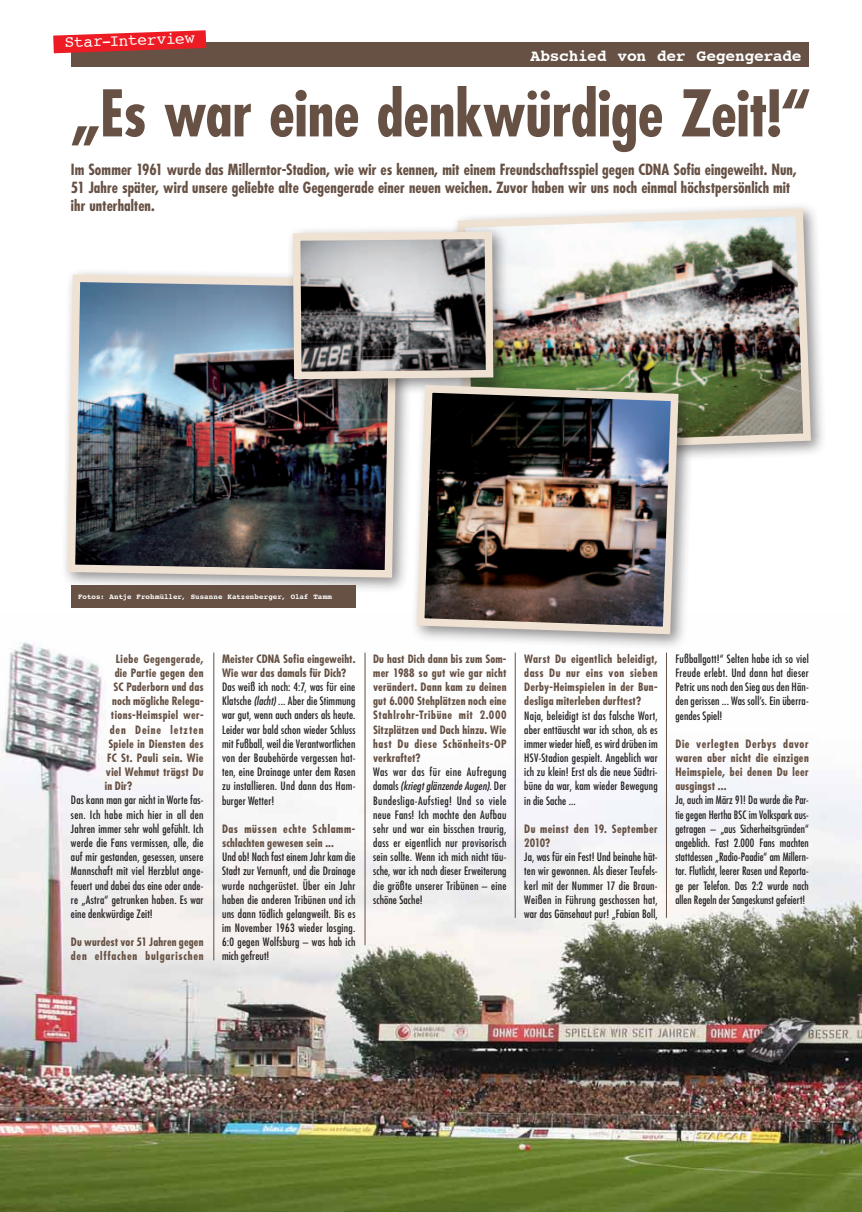
<style>
.page{position:relative;width:862px;height:1212px;background:#fff}
.page>*{position:absolute;margin:0;border:0;box-sizing:border-box;transform-origin:0 0}
.t1{font:700 condensed 62.5px "Futura";letter-spacing:-.005em;color:#665144}
.t2{font:700 16.25px "Courier";letter-spacing:-.015em;color:#fff}
.t3{font:16.25px "Courier";color:#fff}
.t4{font:700 condensed 15px/18px "Futura";letter-spacing:.005em;color:#665144}
.t5{font:condensed 11.25px/14.1px "Futura";letter-spacing:.015em;color:#231f20;text-align:justify}
.t6{font:700 condensed 11.25px/14.1px "Futura";letter-spacing:.02em;color:#665144}
.t7{font:condensed 11.25px/14.1px "Futura";letter-spacing:.015em;color:#231f20;text-align:justify;scale:.96 1}
.t8{font:700 condensed 11.25px/14.1px "Futura";letter-spacing:.06em;color:#665144}
.t9{font:700 condensed 11.25px "Futura";letter-spacing:.04em;color:#665144}
.t10{font:700 condensed 11.25px "Futura";letter-spacing:.08em;color:#665144}
.t11{font:700 7.5px "Courier";color:#fff}
.s1{font-style:italic}
</style>
<div class="page">
<div style="left:71px;top:43px;width:737px;height:24px;background:#665144"></div>
<svg style="left:53px;top:30px;width:153px;height:23px"></svg>
<img style="left:0;top:641px;width:861px;height:571px">
<div style="left:450px;top:202px;width:377px;height:267px;background:#231f20;opacity:.5"></div>
<img style="left:453px;top:205px;width:361px;height:252px">
<div style="left:61px;top:268px;width:352px;height:326px;background:#231f20;opacity:.5"></div>
<img style="left:64px;top:271px;width:337px;height:310px">
<div style="left:286px;top:225px;width:224px;height:171px;background:#231f20;opacity:.5"></div>
<svg style="left:289px;top:228px;width:208px;height:155px;background:#969493"></svg>
<div style="left:71px;top:585px;width:284px;height:23px;background:#665144"></div>
<div style="left:410px;top:378px;width:284px;height:273px;background:#231f20;opacity:.5"></div>
<img style="left:412px;top:381px;width:270px;height:257px">
<hr style="left:213px;top:653px;width:1px;height:307px;background:#665144">
<hr style="left:364px;top:653px;width:1px;height:292px;background:#665144">
<hr style="left:514px;top:653px;width:1px;height:265px;background:#665144">
<hr style="left:665px;top:653px;width:1px;height:265px;background:#665144">
<h2 class="t3" style="left:64px;top:30px;width:131px;rotate:-2deg">Star-Interview</h2>
<h1 class="t1" style="left:70px;top:73px;width:742px">„Es war eine denkwürdige Zeit!“</h1>
<p class="t4" style="left:71px;top:160px;width:727px">Im Sommer 1961 wurde das Millerntor-Stadion, wie wir es kennen, mit einem Freundschaftsspiel gegen CDNA Sofia eingeweiht. Nun,<br>51 Jahre später, wird unsere geliebte alte Gegengerade einer neuen weichen. Zuvor haben wir uns noch einmal höchstpersönlich mit ihr unterhalten.</p>
<h2 class="t2" style="left:530px;top:43px;width:272px">Abschied von der Gegengerade</h2>
<p class="t11" style="left:78px;top:591px;width:255px">Fotos: Antje Frohmüller, Susanne Katzenberger, Olaf Tamm</p>
<p class="t9" style="left:116px;top:651px;width:89px">Liebe Gegengerade,</p>
<p class="t6" style="left:115px;top:665px;width:90px">die Partie gegen den</p>
<p class="t6" style="left:113px;top:680px;width:91px">SC Paderborn und das</p>
<p class="t6" style="left:112px;top:694px;width:93px">noch mögliche Relega-</p>
<p class="t6" style="left:111px;top:708px;width:94px">tions-Heimspiel wer-</p>
<p class="t10" style="left:110px;top:722px;width:95px">den Deine letzten</p>
<p class="t6" style="left:108px;top:736px;width:97px">Spiele in Diensten des</p>
<p class="t6" style="left:107px;top:751px;width:98px">FC St. Pauli sein. Wie</p>
<p class="t6" style="left:106px;top:765px;width:99px">viel Wehmut trägst Du</p>
<p class="t6" style="left:105px;top:779px;width:29px">in Dir?</p>
<p class="t5" style="left:71px;top:793px;width:134px">Das kann man gar nicht in Worte fas&shy;sen. Ich habe mich hier in all den Jahren immer sehr wohl gefühlt. Ich werde die Fans vermissen, alle, die auf mir gestanden, gesessen, unsere Mannschaft mit viel Herzblut ange&shy;feuert und dabei das eine oder ande&shy;re „Astra“ getrunken haben. Es war eine denkwürdige Zeit!</p>
<p class="t8" style="left:71px;top:935px;width:134px">Du wurdest vor 51 Jahren gegen den elffachen bulgarischen</p>
<p class="t6" style="left:222px;top:651px;width:135px">Meister CDNA Sofia eingeweiht.<br>Wie war das damals für Dich?</p>
<p class="t5" style="left:222px;top:680px;width:135px">Das weiß ich noch: 4:7, was für eine Klatsche <span class="s1">(lacht)</span> ... Aber die Stimmung war gut, wenn auch anders als heute.<br>Leider war bald schon wieder Schluss mit Fußball, weil die Verantwortlichen von der Baubehörde vergessen hat&shy;ten, eine Drainage unter dem Rasen zu installieren. Und dann das Ham&shy;burger Wetter!</p>
<p class="t6" style="left:222px;top:821px;width:135px">Das müssen echte Schlamm&shy;schlachten gewesen sein ...</p>
<p class="t5" style="left:222px;top:850px;width:135px">Und ob! Nach fast einem Jahr kam die Stadt zur Vernunft, und die Drainage wurde nachgerüstet. Über ein Jahr haben die anderen Tribünen und ich uns dann tödlich gelangweilt. Bis es im November 1963 wieder losging.<br>6:0 gegen Wolfsburg – was hab ich mich gefreut!</p>
<p class="t6" style="left:373px;top:651px;width:135px;text-align:justify">Du hast Dich dann bis zum Som&shy;mer 1988 so gut wie gar nicht verändert. Dann kam zu deinen gut 6.000 Stehplätzen noch eine Stahlrohr-Tribüne mit 2.000<br>Sitzplätzen und Dach hinzu. Wie hast Du diese Schönheits-OP verkraftet?</p>
<p class="t5" style="left:373px;top:765px;width:135px">Was war das für eine Aufregung damals <span class="s1">(kriegt glänzende Augen)</span>. Der Bundesliga-Aufstieg! Und so viele neue Fans! Ich mochte den Aufbau sehr und war ein bisschen traurig, dass er eigentlich nur provisorisch sein sollte. Wenn ich mich nicht täu&shy;sche, war ich nach dieser Erweiterung die größte unserer Tribünen – eine schöne Sache!</p>
<p class="t6" style="left:524px;top:651px;width:135px;text-align:justify">Warst Du eigentlich beleidigt, dass Du nur eins von sieben Derby-Heimspielen in der Bun&shy;desliga miterleben durftest?</p>
<p class="t5" style="left:524px;top:708px;width:135px">Naja, beleidigt ist das falsche Wort, aber enttäuscht war ich schon, als es immer wieder hieß, es wird drüben im HSV-Stadion gespielt. Angeblich war ich zu klein! Erst als die neue Südtri&shy;büne da war, kam wieder Bewegung in die Sache ...</p>
<p class="t6" style="left:524px;top:821px;width:135px">Du meinst den 19. September<br>2010?</p>
<p class="t5" style="left:524px;top:850px;width:135px">Ja, was für ein Fest! Und beinahe hät&shy;ten wir gewonnen. Als dieser Teufels&shy;kerl mit der Nummer 17 die Braun-Weißen in Führung geschossen hat, war das Gänsehaut pur! „Fabian Boll,</p>
<p class="t5" style="left:675px;top:651px;width:135px">Fußballgott!“ Selten habe ich so viel Freude erlebt. Und dann hat dieser Petric uns noch den Sieg aus den Hän&shy;den gerissen ... Was soll’s. Ein überra&shy;gendes Spiel!</p>
<p class="t6" style="left:675px;top:736px;width:135px;text-align:justify">Die verlegten Derbys davor waren aber nicht die einzigen Heimspiele, bei denen Du leer ausgingst ...</p>
<p class="t7" style="left:675px;top:793px;width:140px">Ja, auch im März 91! Da wurde die Par&shy;tie gegen Hertha BSC im Volkspark aus&shy;getragen – „aus Sicherheitsgründen“ angeblich. Fast 2.000 Fans machten stattdessen „Radio-Paadie“ am Millern&shy;tor. Flutlicht, leerer Rasen und Reporta&shy;ge per Telefon. Das 2:2 wurde nach allen Regeln der Sangeskunst gefeiert!</p>
</div>
